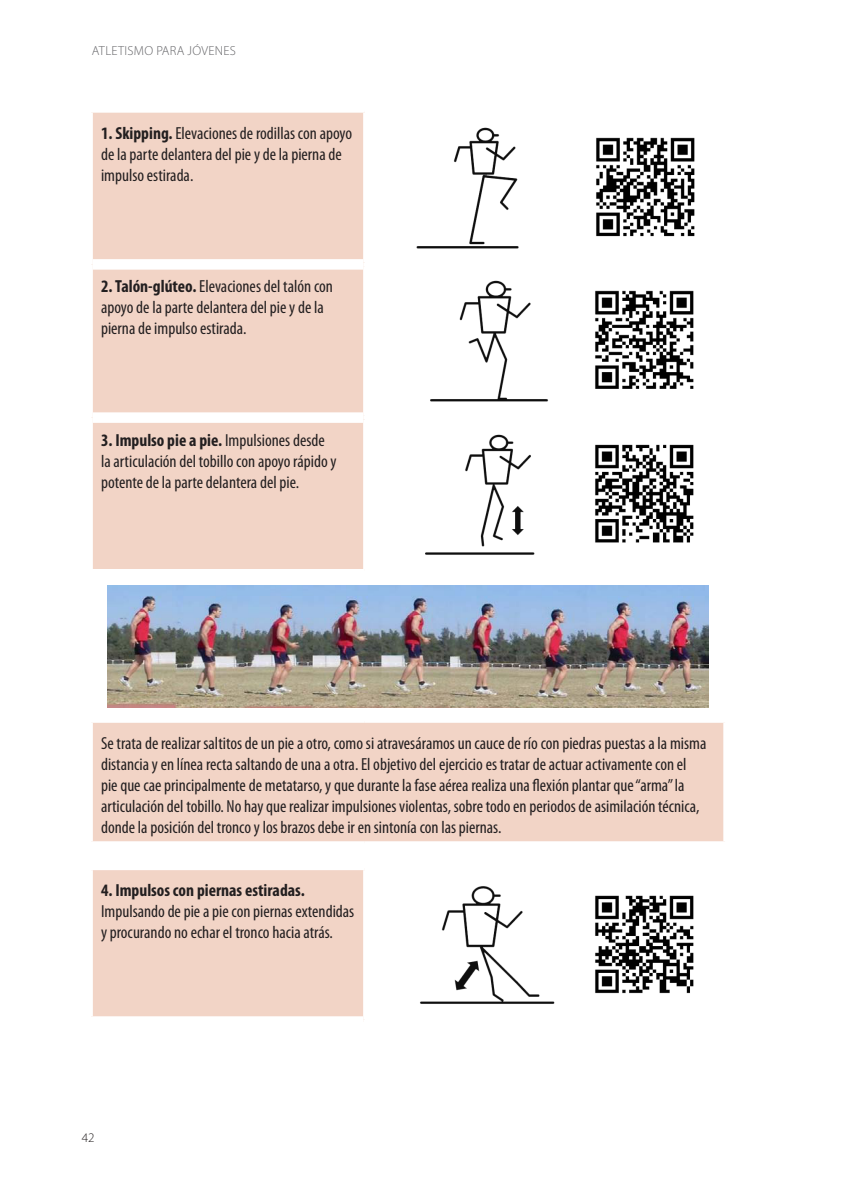
<style>
.page{position:relative;width:844px;height:1191px;background:#fff}
.page>*{position:absolute;margin:0;border:0;box-sizing:border-box;transform-origin:0 0}
.t1{font:condensed 17.5px/21px "Myriad Pro";color:#231f20}
.t2{font:300 13.12px "Myriad Pro";letter-spacing:.02em;color:#636366}
.t3{font:300 13.12px "Myriad Pro";color:#231f20}
.s1{font-weight:700}
</style>
<div class="page">
<svg style="left:93px;top:113px;width:630px;height:728px;fill:#f2d4c6"></svg>
<div style="left:93px;top:259px;width:270px;height:11px;background:#fff"></div>
<div style="left:93px;top:412px;width:270px;height:11px;background:#fff"></div>
<svg style="left:91px;top:112px;width:274px;height:1px"></svg>
<hr style="left:363px;top:113px;width:3px;height:150px;background:#fff">
<hr style="left:363px;top:263px;width:363px;height:3px;background:#fff">
<hr style="left:363px;top:266px;width:3px;height:150px;background:#fff">
<hr style="left:363px;top:416px;width:363px;height:3px;background:#fff">
<hr style="left:363px;top:419px;width:3px;height:150px;background:#fff">
<hr style="left:89px;top:569px;width:276px;height:3px;background:#fff">
<hr style="left:365px;top:569px;width:361px;height:3px;background:#fff">
<hr style="left:89px;top:719px;width:276px;height:4px;background:#fff">
<hr style="left:365px;top:719px;width:361px;height:4px;background:#fff">
<img style="left:389px;top:121px;width:322px;height:133px">
<img style="left:389px;top:274px;width:321px;height:134px">
<img style="left:389px;top:427px;width:321px;height:134px">
<img style="left:108px;top:585px;width:600px;height:122px">
<div style="left:91px;top:868px;width:274px;height:153px;background:#f2d4c6"></div>
<div style="left:89px;top:1016px;width:274px;height:10px;background:#fff"></div>
<hr style="left:89px;top:866px;width:276px;height:4px;background:#fff">
<hr style="left:89px;top:870px;width:4px;height:146px;background:#fff">
<hr style="left:363px;top:870px;width:3px;height:149px;background:#fff">
<hr style="left:363px;top:1019px;width:363px;height:4px;background:#fff">
<img style="left:420px;top:886px;width:274px;height:118px">
<p class="t2" style="left:92px;top:42px;width:145px">ATLETISMO PARA JÓVENES</p>
<p class="t1" style="left:101px;top:122px;width:252px"><span class="s1">1. Skipping.</span> Elevaciones de rodillas con apoyo de la parte delantera del pie y de la pierna de impulso estirada.</p>
<p class="t1" style="left:101px;top:276px;width:233px"><span class="s1">2. Talón-glúteo.</span> Elevaciones del talón con apoyo de la parte delantera del pie y de la pierna de impulso estirada.</p>
<p class="t1" style="left:101px;top:429px;width:237px"><span class="s1">3. Impulso pie a pie.</span> Impulsiones desde la articulación del tobillo con apoyo rápido y potente de la parte delantera del pie.</p>
<p class="t1" style="left:101px;top:732px;width:606px">Se trata de realizar saltitos de un pie a otro, como si atravesáramos un cauce de río con piedras puestas a la misma distancia y en línea recta saltando de una a otra. El objetivo del ejercicio es tratar de actuar activamente con el pie que cae principalmente de metatarso, y que durante la fase aérea realiza una flexión plantar que “arma” la articulación del tobillo. No hay que realizar impulsiones violentas, sobre todo en periodos de asimilación técnica, donde la posición del tronco y los brazos debe ir en sintonía con las piernas.</p>
<p class="t1" style="left:101px;top:880px;width:255px"><span class="s1">4. Impulsos con piernas estiradas.<br></span>Impulsando de pie a pie con piernas extendidas y procurando no echar el tronco hacia atrás.</p>
<p class="t3" style="left:82px;top:1129px;width:14px">42</p>
</div>
